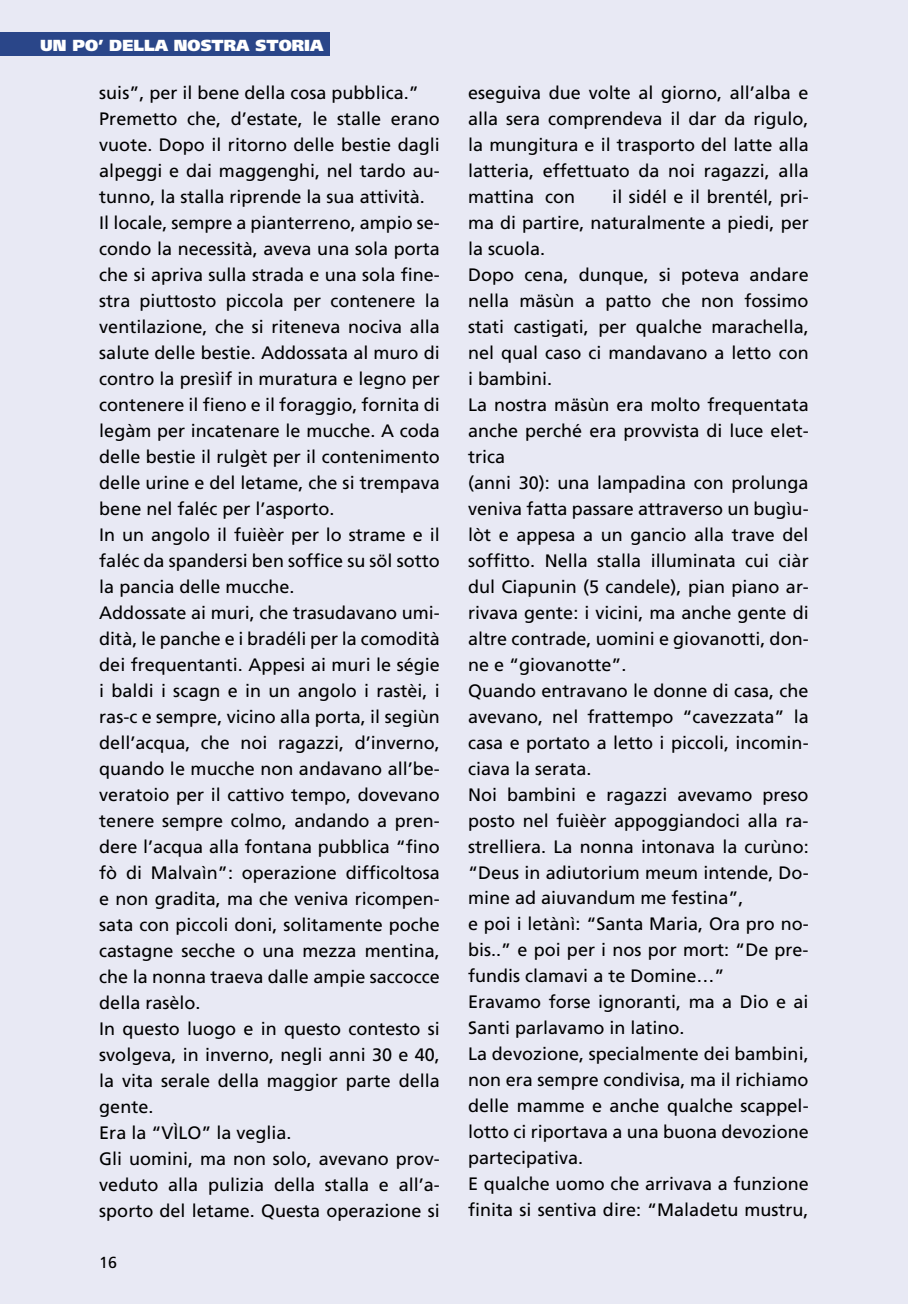
<style>
.page{position:relative;width:908px;height:1304px;background:#fff}
.page>*{position:absolute;margin:0;border:0;box-sizing:border-box;transform-origin:0 0}
.t1{font:18px/26px "Frutiger";color:#000}
.t2{font:900 16px "Frutiger";color:#fff}
.t3{font:16px "Frutiger";color:#000}
</style>
<div class="page">
<div style="left:0;top:0;width:907px;height:1304px;background:#e8e9f4"></div>
<div style="left:0;top:33px;width:329px;height:23px;background:#2a4689"></div>
<p class="t2" style="left:40px;top:35px;width:284px">UN PO’ DELLA NOSTRA STORIA</p>
<p class="t1" style="left:99px;top:80px;width:342px">suis”, per il bene della cosa pubblica.” Premetto che, d’estate, le stalle erano vuote. Dopo il ritorno delle bestie dagli alpeggi e dai maggenghi, nel tardo au&shy;tunno, la stalla riprende la sua attività.<br>I l locale, sempre a pianterreno, ampio se&shy;condo la necessità, aveva una sola porta che si apriva sulla strada e una sola fine&shy;stra piuttosto piccola per contenere la ventilazione, che si riteneva nociva alla salute delle bestie. Addossata al muro di contro la presìif in muratura e legno per contenere il fieno e il foraggio, fornita di legàm per incatenare le mucche. A coda delle bestie il rulgèt per il contenimento delle urine e del letame, che si trempava bene nel faléc per l’asporto.<br>I n un angolo il fuièèr per lo strame e il faléc da spandersi ben soffice su söl sotto la pancia delle mucche.<br>Addossate ai muri, che trasudavano umi&shy;dità, le panche e i bradéli per la comodità dei frequentanti. Appesi ai muri le ségie i baldi i scagn e in un angolo i rastèi, i ras-c e sempre, vicino alla porta, il segiùn dell’acqua, che noi ragazzi, d’inverno, quando le mucche non andavano all’be&shy;veratoio per il cattivo tempo, dovevano tenere sempre colmo, andando a pren&shy;dere l’acqua alla fontana pubblica “fino fò di Malvaìn”: operazione difficoltosa e non gradita, ma che veniva ricompen&shy;sata con piccoli doni, solitamente poche castagne secche o una mezza mentina, che la nonna traeva dalle ampie saccocce della rasèlo.<br>I n questo luogo e in questo contesto si svolgeva, in inverno, negli anni 30 e 40, la vita serale della maggior parte della gente.<br>Era la “VÌLO” la veglia.<br>Gli uomini, ma non solo, avevano prov&shy;veduto alla pulizia della stalla e all’a&shy;sporto del letame. Questa operazione si</p>
<p class="t1" style="left:468px;top:79px;width:342px;text-align:justify">eseguiva due volte al giorno, all’alba e alla sera comprendeva il dar da rigulo, la mungitura e il trasporto del latte alla latteria, effettuato da noi ragazzi, alla mattina con</p>
<p class="t1" style="left:468px;top:183px;width:342px;text-indent:144px">il sidél e il brentél, pri&shy;ma di partire, naturalmente a piedi, per la scuola.<br>Dopo cena, dunque, si poteva andare nella mäsùn a patto che non fossimo stati castigati, per qualche marachella, nel qual caso ci mandavano a letto con i bambini.<br>La nostra mäsùn era molto frequentata anche perché era provvista di luce elet&shy;trica<br>(anni 30): una lampadina con prolunga veniva fatta passare attraverso un bugìu&shy;lòt e appesa a un gancio alla trave del soffitto. Nella stalla illuminata cui ciàr dul Ciapunin (5 candele), pian piano ar&shy;rivava gente: i vicini, ma anche gente di altre contrade, uomini e giovanotti, don&shy;ne e “giovanotte”.<br>Quando entravano le donne di casa, che avevano, nel frattempo “cavezzata” la casa e portato a letto i piccoli, incomin&shy;ciava la serata.<br>Noi bambini e ragazzi avevamo preso posto nel fuièèr appoggiandoci alla ra&shy;strelliera. La nonna intonava la curùno: “Deus in adiutorium meum intende, Do&shy;mine ad aiuvandum me festina”,<br>e poi i letànì: “Santa Maria, Ora pro no&shy;bis..” e poi per i nos por mort: “De pre&shy;fundis clamavi a te Domine…”<br>Eravamo forse ignoranti, ma a Dio e ai Santi parlavamo in latino.<br>La devozione, specialmente dei bambini, non era sempre condivisa, ma il richiamo delle mamme e anche qualche scappel&shy;lotto ci riportava a una buona devozione partecipativa.<br>E qualche uomo che arrivava a funzione finita si sentiva dire: “Maladetu mustru,</p>
<p class="t3" style="left:99px;top:1253px;width:19px">16</p>
</div>
